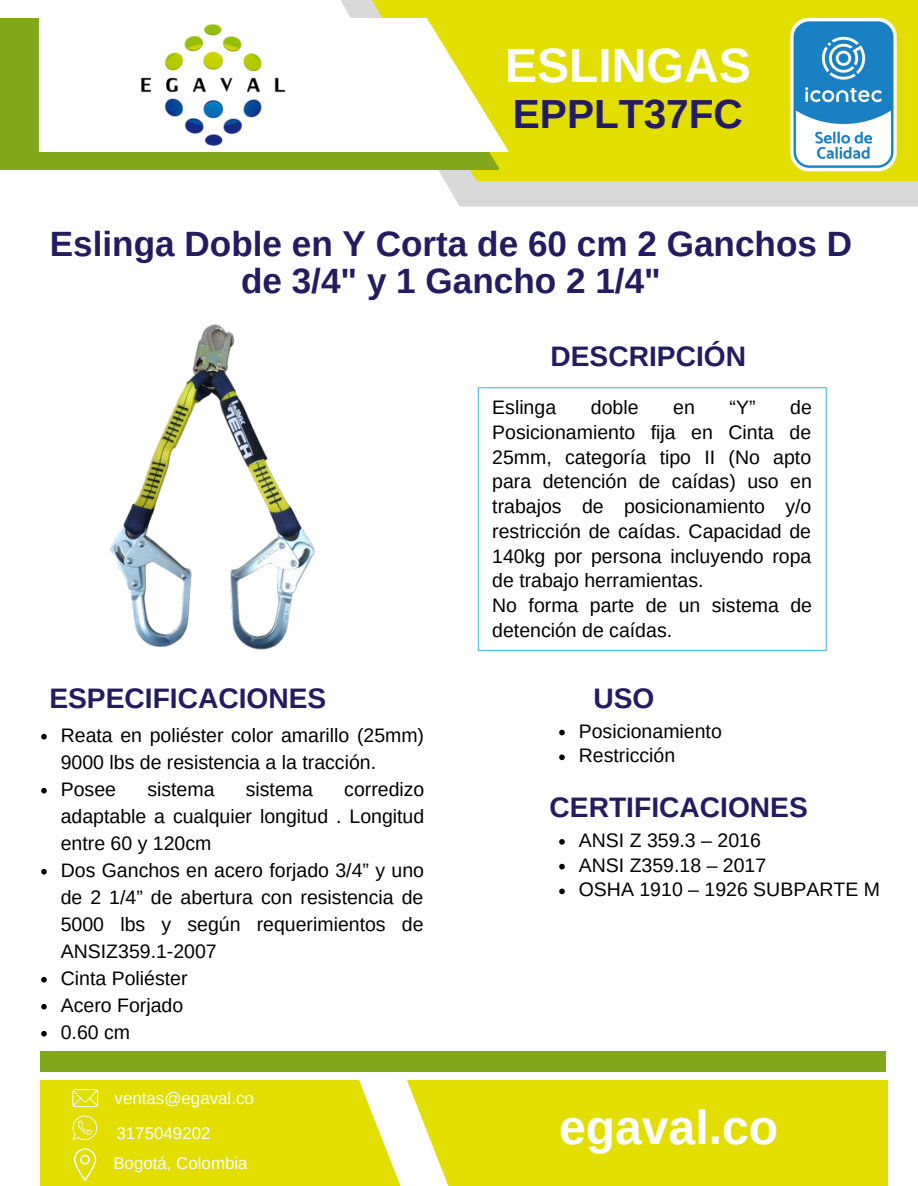
<style>
.page{position:relative;width:918px;height:1186px;background:#fff}
.page>*{position:absolute;margin:0;border:0;box-sizing:border-box;transform-origin:0 0}
.t1{font:700 48.15px "Arimo";color:#fff}
.t2{font:700 48px "Arimo";color:#fff}
.t3{font:700 40.65px "Arimo";color:#251b61}
.t4{font:700 35.1px/37px "Arimo";color:#251b61;text-align:center}
.t5{font:700 28.2px "Arimo";color:#251b61}
.t6{font:19.5px/24.8px "Arimo";color:#000}
.t7{font:16.95px/34.5px "Arimo";color:#fff}
</style>
<div class="page">
<svg style="left:445px;top:181px;width:473px;height:26px;background:#dadad9"></svg>
<div style="left:340px;top:0;width:578px;height:181px;background:#e2de00"></div>
<div style="left:0;top:18px;width:498px;height:152px;background:#82a81c"></div>
<div style="left:40px;top:18px;width:469px;height:134px;background:#fff"></div>
<svg style="left:404px;top:0;width:188px;height:169px"></svg>
<img style="left:141px;top:24px;width:145px;height:122px">
<svg style="left:478px;top:387px;width:349px;height:264px"></svg>
<div style="left:40px;top:1080px;width:363px;height:106px;background:#e2de00"></div>
<div style="left:405px;top:1080px;width:483px;height:106px;background:#e2de00"></div>
<svg style="left:358px;top:1071px;width:92px;height:115px"></svg>
<svg style="left:72px;top:1115px;width:26px;height:26px"></svg>
<svg style="left:74px;top:1148px;width:22px;height:33px"></svg>
<svg style="left:72px;top:1089px;width:26px;height:18px"></svg>
<div style="left:40px;top:1051px;width:845px;height:20px;background:#82a81c"></div>
<img style="left:780px;top:9px;width:128px;height:173px">
<img style="left:110px;top:324px;width:205px;height:326px">
<svg style="left:41px;top:734px;width:6px;height:5px"></svg>
<svg style="left:41px;top:788px;width:6px;height:5px"></svg>
<svg style="left:41px;top:869px;width:6px;height:5px"></svg>
<svg style="left:41px;top:977px;width:6px;height:5px"></svg>
<svg style="left:41px;top:1004px;width:6px;height:5px"></svg>
<svg style="left:41px;top:1031px;width:6px;height:5px"></svg>
<svg style="left:559px;top:730px;width:6px;height:5px"></svg>
<svg style="left:559px;top:754px;width:6px;height:6px"></svg>
<svg style="left:559px;top:839px;width:6px;height:6px"></svg>
<svg style="left:559px;top:864px;width:6px;height:5px"></svg>
<svg style="left:559px;top:888px;width:6px;height:6px"></svg>
<h1 class="t1" style="left:505px;top:38px;width:247px">ESLINGAS</h1>
<h3 class="t3" style="left:513px;top:91px;width:232px">EPPLT37FC</h3>
<h3 class="t4" style="left:50px;top:225px;width:804px">Eslinga Doble en Y Corta de 60 cm 2 Ganchos D de 3/4" y 1 Gancho 2 1/4"</h3>
<h3 class="t5" style="left:550px;top:340px;width:197px">DESCRIPCIÓN</h3>
<p class="t6" style="left:492px;top:395px;width:321px;text-indent:298px">de<br>Posicionamiento fija en Cinta de<br>25mm, categoría tipo II (No apto para detención de caídas) uso en trabajos de posicionamiento y/o restricción de caídas. Capacidad de<br>140kg por persona incluyendo ropa de trabajo herramientas.<br>No forma parte de un sistema de detención de caídas.</p>
<p class="t6" style="left:492px;top:395px;width:65px">Eslinga</p>
<p class="t6" style="left:591px;top:395px;width:49px">doble</p>
<p class="t6" style="left:673px;top:395px;width:23px">en</p>
<p class="t6" style="left:730px;top:395px;width:27px">“Y”</p>
<h3 class="t5" style="left:49px;top:682px;width:278px">ESPECIFICACIONES</h3>
<h3 class="t5" style="left:594px;top:682px;width:63px">USO</h3>
<p class="t6" style="left:579px;top:718px;width:145px">Posicionamiento<br>Restricción</p>
<h3 class="t5" style="left:550px;top:791px;width:260px">CERTIFICACIONES</h3>
<p class="t6" style="left:579px;top:828px;width:303px">ANSI Z 359.3 – 2016<br>ANSI Z359.18 – 2017<br>OSHA 1910 – 1926 SUBPARTE M</p>
<p class="t6" style="left:61px;top:721px;width:365px;line-height:27px">Reata en poliéster color amarillo (25mm)<br>9000 lbs de resistencia a la tracción.<br>Posee</p>
<p class="t6" style="left:61px;top:775px;width:365px;line-height:27px;text-indent:283px">corredizo adaptable a cualquier longitud . Longitud entre 60 y 120cm<br>Dos Ganchos en acero forjado 3/4” y uno de 2 1/4” de abertura con resistencia de<br>5000 lbs y según requerimientos de<br>ANSIZ359.1-2007<br>Cinta Poliéster<br>Acero Forjado<br>0.60 cm</p>
<p class="t6" style="left:147px;top:776px;width:69px">sistema</p>
<p class="t6" style="left:246px;top:776px;width:69px">sistema</p>
<p class="t7" style="left:115px;top:1081px;width:141px">ventas@egaval.co<br>3175049202</p>
<p class="t7" style="left:113px;top:1145px;width:136px">Bogotá, Colombia</p>
<h2 class="t2" style="left:559px;top:1101px;width:221px">egaval.co</h2>
</div>
